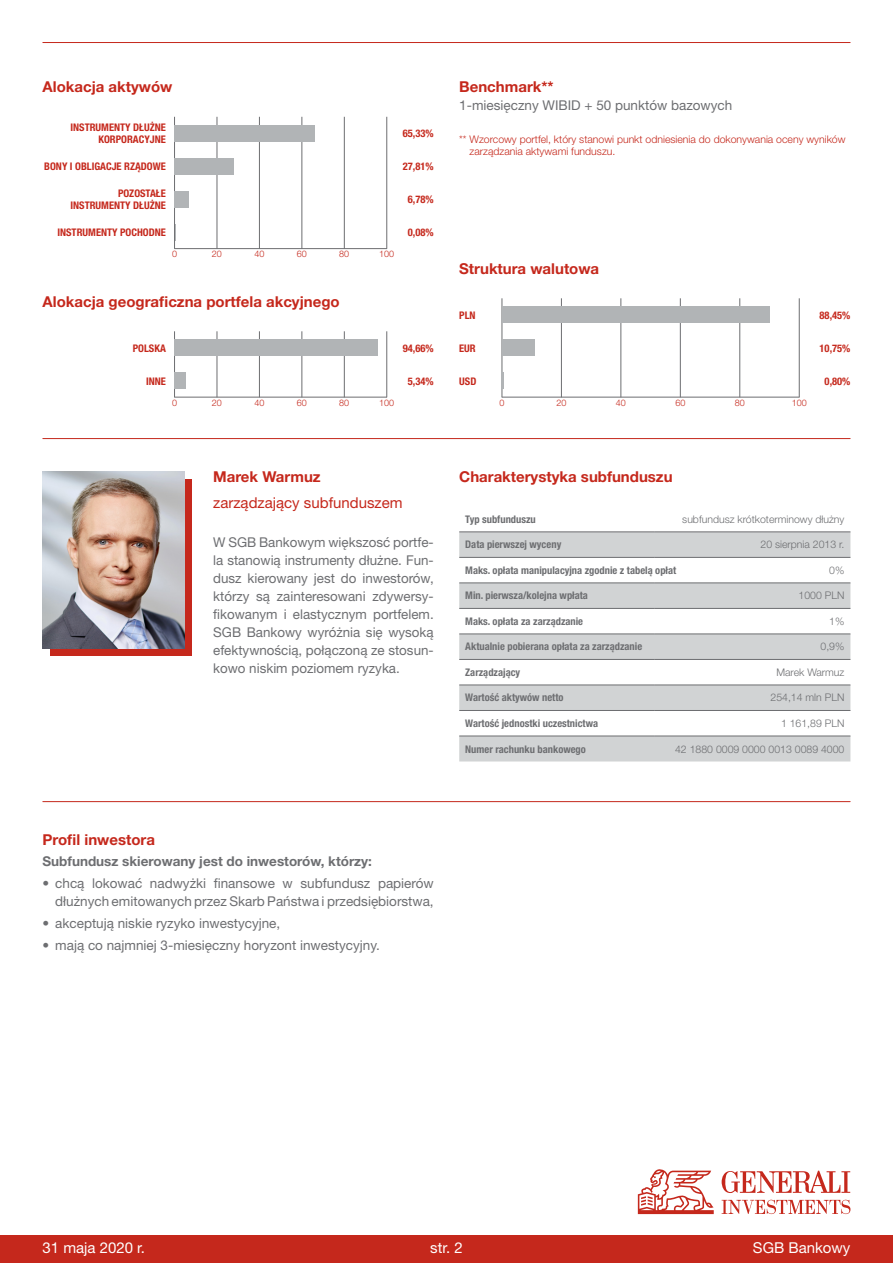
<style>
.page{position:relative;width:893px;height:1263px;background:#fff}
.page>*{position:absolute;margin:0;border:0;box-sizing:border-box;transform-origin:0 0}
.t1{font:700 15px "Helvetica Neue LT Pro";color:#c5281c}
.t2{font:15px "Helvetica Neue LT Pro";color:#fff}
.t3{font:15px "Helvetica Neue LT Pro";color:#c5281c}
.t4{font:13.5px/18px "Helvetica Neue LT Pro";color:#6d6e71;text-align:right}
.t5{font:700 13.5px "Helvetica Neue LT Pro";color:#6d6e71}
.t6{font:700 condensed 10.5px "Helvetica Neue LT Pro";color:#6d6e71}
.t7{font:700 condensed 10.5px/12.6px "Helvetica Neue LT Pro";color:#c5281c;text-align:right}
.t8{font:300 10.5px "Helvetica Neue LT Pro";color:#6d6e71}
.t9{font:300 10.5px/12.6px "Helvetica Neue LT Pro";color:#c5281c}
.t10{font:300 9px "Helvetica Neue LT Pro";color:#c5281c}
</style>
<div class="page">
<hr style="left:43px;top:42px;width:807px;height:1px;background:#c5281c">
<hr style="left:43px;top:438px;width:807px;height:1px;background:#c5281c">
<svg style="left:459px;top:531px;width:391px;height:1px"></svg>
<svg style="left:459px;top:533px;width:391px;height:228px;fill:#d1d3d4"></svg>
<hr style="left:459px;top:532px;width:196px;height:1px;background:#6d6e71">
<hr style="left:655px;top:532px;width:195px;height:1px;background:#6d6e71">
<hr style="left:459px;top:557px;width:196px;height:1px;background:#6d6e71">
<hr style="left:655px;top:557px;width:195px;height:1px;background:#6d6e71">
<hr style="left:459px;top:583px;width:196px;height:1px;background:#6d6e71">
<hr style="left:655px;top:583px;width:195px;height:1px;background:#6d6e71">
<hr style="left:459px;top:608px;width:196px;height:1px;background:#6d6e71">
<hr style="left:655px;top:608px;width:195px;height:1px;background:#6d6e71">
<hr style="left:459px;top:634px;width:196px;height:1px;background:#6d6e71">
<hr style="left:655px;top:634px;width:195px;height:1px;background:#6d6e71">
<hr style="left:459px;top:659px;width:196px;height:1px;background:#6d6e71">
<hr style="left:655px;top:659px;width:195px;height:1px;background:#6d6e71">
<hr style="left:459px;top:685px;width:196px;height:1px;background:#6d6e71">
<hr style="left:655px;top:685px;width:195px;height:1px;background:#6d6e71">
<hr style="left:459px;top:710px;width:196px;height:1px;background:#6d6e71">
<hr style="left:655px;top:710px;width:195px;height:1px;background:#6d6e71">
<hr style="left:459px;top:736px;width:196px;height:1px;background:#6d6e71">
<hr style="left:655px;top:736px;width:195px;height:1px;background:#6d6e71">
<hr style="left:43px;top:801px;width:807px;height:1px;background:#c5281c">
<hr style="left:561px;top:298px;width:1px;height:99px;background:#6d6e71">
<hr style="left:621px;top:298px;width:1px;height:99px;background:#6d6e71">
<hr style="left:680px;top:298px;width:1px;height:99px;background:#6d6e71">
<hr style="left:739px;top:298px;width:1px;height:99px;background:#6d6e71">
<hr style="left:799px;top:298px;width:1px;height:99px;background:#6d6e71">
<hr style="left:502px;top:298px;width:1px;height:99px;background:#6d6e71">
<div style="left:502px;top:307px;width:268px;height:16px;background:#b1b4b6"></div>
<div style="left:502px;top:340px;width:32px;height:16px;background:#b1b4b6"></div>
<svg style="left:502px;top:373px;width:2px;height:16px"></svg>
<hr style="left:502px;top:397px;width:297px;height:1px;background:#6d6e71">
<hr style="left:217px;top:117px;width:1px;height:132px;background:#6d6e71">
<hr style="left:259px;top:117px;width:1px;height:132px;background:#6d6e71">
<hr style="left:302px;top:117px;width:1px;height:132px;background:#6d6e71">
<hr style="left:344px;top:117px;width:1px;height:132px;background:#6d6e71">
<hr style="left:386px;top:117px;width:1px;height:132px;background:#6d6e71">
<hr style="left:174px;top:117px;width:1px;height:132px;background:#6d6e71">
<div style="left:174px;top:125px;width:141px;height:17px;background:#b1b4b6"></div>
<div style="left:174px;top:158px;width:60px;height:17px;background:#b1b4b6"></div>
<div style="left:174px;top:191px;width:15px;height:17px;background:#b1b4b6"></div>
<svg style="left:175px;top:224px;width:1px;height:17px"></svg>
<hr style="left:174px;top:248px;width:213px;height:1px;background:#6d6e71">
<hr style="left:217px;top:331px;width:1px;height:66px;background:#6d6e71">
<hr style="left:259px;top:331px;width:1px;height:66px;background:#6d6e71">
<hr style="left:302px;top:331px;width:1px;height:66px;background:#6d6e71">
<hr style="left:344px;top:331px;width:1px;height:66px;background:#6d6e71">
<hr style="left:386px;top:331px;width:1px;height:66px;background:#6d6e71">
<hr style="left:174px;top:331px;width:1px;height:66px;background:#6d6e71">
<div style="left:174px;top:340px;width:204px;height:16px;background:#b1b4b6"></div>
<div style="left:174px;top:373px;width:12px;height:16px;background:#b1b4b6"></div>
<hr style="left:174px;top:397px;width:213px;height:1px;background:#6d6e71">
<div style="left:50px;top:479px;width:142px;height:177px;background:#c5281c"></div>
<img style="left:43px;top:472px;width:141px;height:176px">
<div style="left:0;top:1235px;width:893px;height:28px;background:#c5281c"></div>
<svg style="left:638px;top:1169px;width:76px;height:45px"></svg>
<svg style="left:722px;top:1200px;width:128px;height:14px"></svg>
<svg style="left:722px;top:1171px;width:128px;height:22px"></svg>
<p class="t1" style="left:43px;top:77px;width:131px">Alokacja aktywów</p>
<p class="t7" style="left:70px;top:121px;width:97px">INSTRUMENTY DŁUŻNE<br>KORPORACYJNE</p>
<p class="t7" style="left:44px;top:160px;width:123px">BONY I OBLIGACJE RZĄDOWE</p>
<p class="t7" style="left:70px;top:187px;width:97px">POZOSTAŁE<br>INSTRUMENTY DŁUŻNE</p>
<p class="t7" style="left:403px;top:127px;width:32px">65,33%</p>
<p class="t7" style="left:403px;top:160px;width:32px">27,81%</p>
<p class="t7" style="left:408px;top:193px;width:27px">6,78%</p>
<p class="t7" style="left:57px;top:226px;width:110px">INSTRUMENTY POCHODNE</p>
<p class="t7" style="left:408px;top:226px;width:27px">0,08%</p>
<p class="t10" style="left:172px;top:248px;width:7px">0</p>
<p class="t10" style="left:212px;top:248px;width:12px">20</p>
<p class="t10" style="left:254px;top:248px;width:12px">40</p>
<p class="t10" style="left:297px;top:248px;width:12px">60</p>
<p class="t10" style="left:339px;top:248px;width:12px">80</p>
<p class="t10" style="left:379px;top:248px;width:17px">100</p>
<p class="t1" style="left:43px;top:292px;width:299px">Alokacja geograficzna portfela akcyjnego</p>
<p class="t7" style="left:133px;top:342px;width:35px">POLSKA</p>
<p class="t7" style="left:146px;top:375px;width:21px">INNE</p>
<p class="t10" style="left:172px;top:397px;width:7px">0</p>
<p class="t10" style="left:212px;top:397px;width:12px">20</p>
<p class="t10" style="left:254px;top:397px;width:12px">40</p>
<p class="t10" style="left:297px;top:397px;width:12px">60</p>
<p class="t10" style="left:339px;top:397px;width:12px">80</p>
<p class="t10" style="left:379px;top:397px;width:17px">100</p>
<p class="t7" style="left:403px;top:342px;width:32px">94,66%</p>
<p class="t7" style="left:408px;top:375px;width:27px">5,34%</p>
<p class="t1" style="left:459px;top:77px;width:96px">Benchmark**</p>
<p class="t4" style="left:459px;top:96px;width:275px">1-miesięczny WIBID + 50 punktów bazowych</p>
<p class="t9" style="left:470px;top:133px;width:377px;text-indent:-10px">** Wzorcowy portfel, który stanowi punkt odniesienia do dokonywania oceny wyników zarządzania aktywami funduszu.</p>
<p class="t1" style="left:459px;top:259px;width:141px">Struktura walutowa</p>
<p class="t7" style="left:459px;top:309px;width:18px">PLN</p>
<p class="t7" style="left:459px;top:342px;width:18px">EUR</p>
<p class="t7" style="left:459px;top:375px;width:19px">USD</p>
<p class="t10" style="left:499px;top:397px;width:7px">0</p>
<p class="t10" style="left:556px;top:397px;width:12px">20</p>
<p class="t10" style="left:616px;top:397px;width:12px">40</p>
<p class="t10" style="left:675px;top:397px;width:12px">60</p>
<p class="t10" style="left:735px;top:397px;width:12px">80</p>
<p class="t10" style="left:792px;top:397px;width:17px">100</p>
<p class="t7" style="left:820px;top:309px;width:32px">88,45%</p>
<p class="t7" style="left:820px;top:342px;width:32px">10,75%</p>
<p class="t7" style="left:825px;top:375px;width:27px">0,80%</p>
<p class="t1" style="left:213px;top:467px;width:109px">Marek Warmuz</p>
<p class="t3" style="left:213px;top:493px;width:191px">zarządzający subfunduszem</p>
<p class="t4" style="left:213px;top:533px;width:222px;text-align:justify">W SGB Bankowym większosć portfe&shy;la stanowią instrumenty dłużne. Fun&shy;dusz kierowany jest do inwestorów, którzy są zainteresowani zdywersy&shy;fikowanym i elastycznym portfelem.<br>SGB Bankowy wyróżnia się wysoką efektywnością, połączoną ze stosun&shy;kowo niskim poziomem ryzyka.</p>
<p class="t1" style="left:459px;top:467px;width:215px">Charakterystyka subfunduszu</p>
<p class="t6" style="left:465px;top:513px;width:72px">Typ subfunduszu</p>
<p class="t8" style="left:682px;top:513px;width:164px">subfundusz krótkoterminowy dłużny</p>
<p class="t6" style="left:465px;top:538px;width:98px">Data pierwszej wyceny</p>
<p class="t8" style="left:761px;top:538px;width:85px">20 sierpnia 2013 r.</p>
<p class="t6" style="left:465px;top:564px;width:213px">Maks. opłata manipulacyjna zgodnie z tabelą opłat</p>
<p class="t8" style="left:829px;top:564px;width:17px">0%</p>
<p class="t6" style="left:465px;top:589px;width:124px">Min. pierwsza/kolejna wpłata</p>
<p class="t8" style="left:798px;top:589px;width:47px">1000 PLN</p>
<p class="t6" style="left:465px;top:615px;width:119px">Maks. opłata za zarządzanie</p>
<p class="t8" style="left:829px;top:615px;width:17px">1%</p>
<p class="t6" style="left:465px;top:640px;width:178px">Aktualnie pobierana opłata za zarządzanie</p>
<p class="t8" style="left:820px;top:640px;width:25px">0,9%</p>
<p class="t6" style="left:465px;top:666px;width:56px">Zarządzający</p>
<p class="t8" style="left:776px;top:666px;width:70px">Marek Warmuz</p>
<p class="t6" style="left:465px;top:691px;width:100px">Wartość aktywów netto</p>
<p class="t8" style="left:770px;top:691px;width:75px">254,14 mln PLN</p>
<p class="t6" style="left:465px;top:717px;width:134px">Wartość jednostki uczestnictwa</p>
<p class="t8" style="left:781px;top:717px;width:65px">1 161,89 PLN</p>
<p class="t6" style="left:465px;top:742px;width:122px">Numer rachunku bankowego</p>
<p class="t8" style="left:675px;top:742px;width:171px">42 1880 0009 0000 0013 0089 4000</p>
<p class="t1" style="left:43px;top:830px;width:114px">Profil inwestora</p>
<p class="t5" style="left:43px;top:852px;width:331px">Subfundusz skierowany jest do inwestorów, którzy:</p>
<p class="t4" style="left:43px;top:874px;width:393px">• chcą lokować nadwyżki finansowe w subfundusz papierów dłużnych emitowanych przez Skarb Państwa i przedsiębiorstwa,</p>
<p class="t4" style="left:43px;top:914px;width:239px">• akceptują niskie ryzyko inwestycyjne,</p>
<p class="t4" style="left:43px;top:936px;width:339px">• mają co najmniej 3-miesięczny horyzont inwestycyjny.</p>
<p class="t2" style="left:43px;top:1238px;width:104px">31 maja 2020 r.</p>
<p class="t2" style="left:430px;top:1238px;width:34px">str. 2</p>
<p class="t2" style="left:753px;top:1238px;width:99px">SGB Bankowy</p>
</div>
